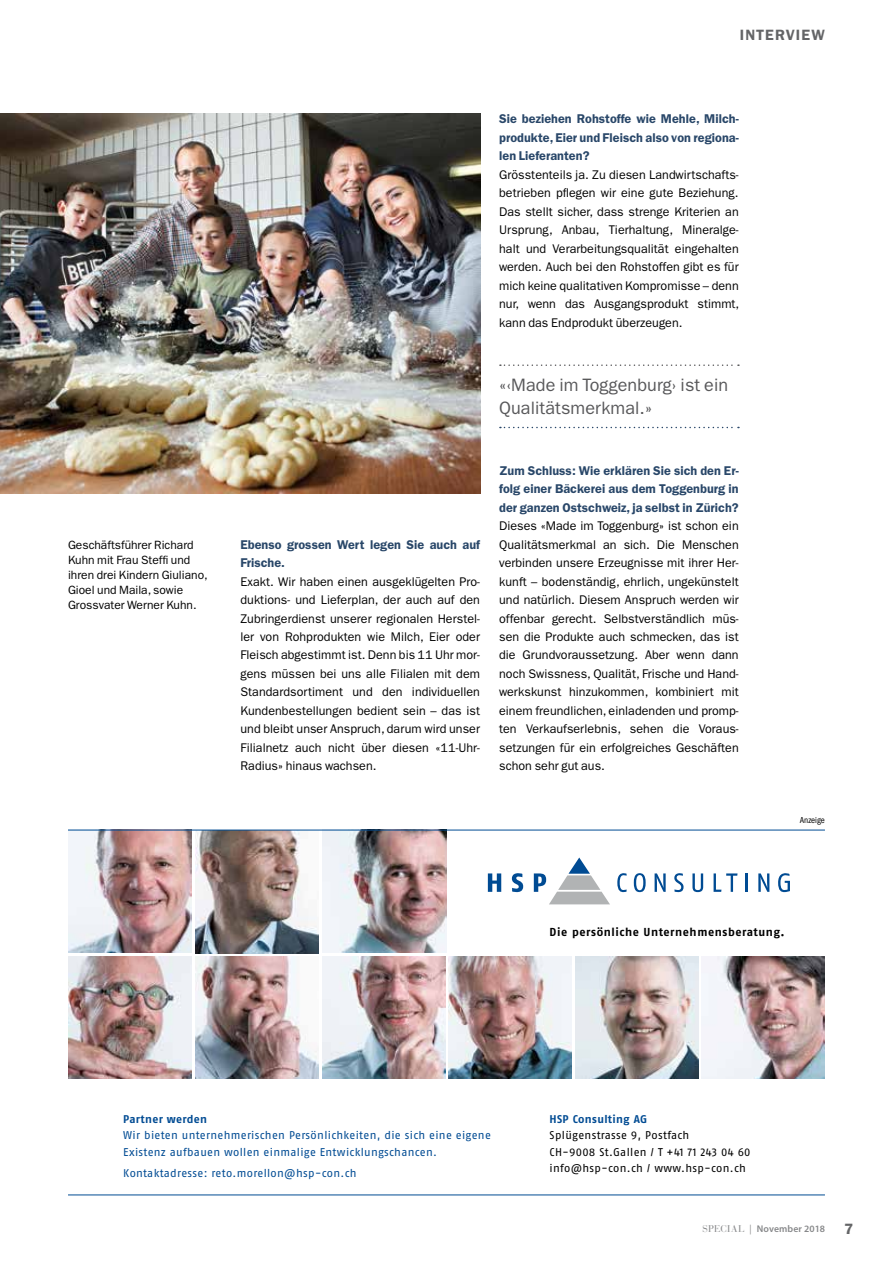
<style>
.page{position:relative;width:893px;height:1263px;background:#fff}
.page>*{position:absolute;margin:0;border:0;box-sizing:border-box;transform-origin:0 0}
.t1{font:18px/22.5px "Franklin Gothic LT";letter-spacing:.005em;color:#58585a}
.t2{font:600 15px "Franklin Gothic LT";letter-spacing:.065em;color:#646567}
.t3{font:600 12.75px/18.5px "Franklin Gothic LT";letter-spacing:.005em;color:#294769;text-align:justify}
.t4{font:12.6px/18.5px "Franklin Gothic LT";letter-spacing:.005em;color:#000;text-align:justify}
.t5{font:12px/15px "Franklin Gothic LT";color:#000}
.t6{font:700 11.55px "Fago No";letter-spacing:.05em;color:#000}
.t7{font:11.25px/16.5px "Fago No";letter-spacing:.025em;color:#004b93}
.t8{font:11.25px/16.5px "Fago No";letter-spacing:.03em;color:#000}
.t9{font:11.25px "Fago No Regular LF";letter-spacing:.02em;color:#000}
.t10{font:700 11.25px "Fago No";letter-spacing:.025em;color:#004b93}
.t11{font:600 9.75px "Myriad Pro";letter-spacing:.01em;color:#87888a}
.t12{font:condensed 9px "Franklin Gothic Itc T";color:#000}
.s1{font-weight:700;color:#004b93}
.s2{font-family:"Fago No Regular LF"}
.s3{font-family:"Fago No"}
.s4{font-family:"Bauer Bodoni";font-weight:400}
</style>
<div class="page">
<svg style="left:500px;top:364px;width:239px;height:2px"></svg>
<svg style="left:500px;top:427px;width:239px;height:1px"></svg>
<img style="left:0;top:113px;width:480px;height:380px">
<svg style="left:488px;top:873px;width:13px;height:19px"></svg>
<svg style="left:512px;top:873px;width:11px;height:19px"></svg>
<svg style="left:617px;top:873px;width:10px;height:19px"></svg>
<svg style="left:634px;top:873px;width:12px;height:19px"></svg>
<svg style="left:655px;top:873px;width:11px;height:19px"></svg>
<svg style="left:674px;top:873px;width:9px;height:19px"></svg>
<svg style="left:692px;top:873px;width:11px;height:19px"></svg>
<svg style="left:714px;top:873px;width:23px;height:19px"></svg>
<hr style="left:745px;top:873px;width:3px;height:19px;background:#004b93">
<svg style="left:758px;top:873px;width:11px;height:19px"></svg>
<svg style="left:778px;top:873px;width:12px;height:19px"></svg>
<svg style="left:534px;top:857px;width:76px;height:47px"></svg>
<hr style="left:68px;top:1194px;width:757px;height:1px;background:#004c93">
<img style="left:322px;top:956px;width:123px;height:123px">
<img style="left:323px;top:831px;width:123px;height:121px">
<img style="left:68px;top:956px;width:123px;height:123px">
<img style="left:68px;top:831px;width:123px;height:121px">
<img style="left:449px;top:956px;width:123px;height:123px">
<img style="left:575px;top:956px;width:123px;height:123px">
<img style="left:195px;top:956px;width:124px;height:123px">
<img style="left:195px;top:831px;width:124px;height:122px">
<img style="left:702px;top:956px;width:123px;height:123px">
<hr style="left:68px;top:830px;width:757px;height:1px;background:#004c93">
<p class="t5" style="left:68px;top:537px;width:141px">Geschäftsführer Richard<br>Kuhn mit Frau Steffi und ihren drei Kindern Giuliano,<br>Gioel und Maila, sowie<br>Grossvater Werner Kuhn.</p>
<p class="t2" style="left:740px;top:26px;width:87px">INTERVIEW</p>
<p class="t3" style="left:499px;top:110px;width:241px">Sie beziehen Rohstoffe wie Mehle, Milch&shy;produkte, Eier und Fleisch also von regiona&shy;len Lieferanten?</p>
<p class="t4" style="left:499px;top:166px;width:242px">Grösstenteils ja. Zu diesen Landwirtschafts&shy;betrieben pflegen wir eine gute Beziehung.<br>Das stellt sicher, dass strenge Kriterien an Ursprung, Anbau, Tierhaltung, Mineralge&shy;halt und Verarbeitungsqualität eingehalten werden. Auch bei den Rohstoffen gibt es für mich keine qualitativen Kompromisse – denn nur, wenn das Ausgangsprodukt stimmt, kann das Endprodukt überzeugen.</p>
<h1 class="t1" style="left:499px;top:374px;width:230px">«‹Made im Toggenburg› ist ein<br>Qualitätsmerkmal.»</h1>
<p class="t3" style="left:240px;top:535px;width:241px">Ebenso grossen Wert legen Sie auch auf<br>Frische.</p>
<p class="t4" style="left:240px;top:572px;width:241px">Exakt. Wir haben einen ausgeklügelten Pro&shy;duktions- und Lieferplan, der auch auf den Zubringerdienst unserer regionalen Herstel&shy;ler von Rohprodukten wie Milch, Eier oder Fleisch abgestimmt ist. Denn bis 11 Uhr mor&shy;gens müssen bei uns alle Filialen mit dem Standardsortiment und den individuellen Kundenbestellungen bedient sein – das ist und bleibt unser Anspruch, darum wird unser Filialnetz auch nicht über diesen «11-Uhr-Radius» hinaus wachsen.</p>
<p class="t3" style="left:499px;top:461px;width:241px">Zum Schluss: Wie erklären Sie sich den Er&shy;folg einer Bäckerei aus dem Toggenburg in der ganzen Ostschweiz, ja selbst in Zürich?</p>
<p class="t4" style="left:499px;top:517px;width:241px">Dieses «Made im Toggenburg» ist schon ein Qualitätsmerkmal an sich. Die Menschen verbinden unsere Erzeugnisse mit ihrer Her&shy;kunft – bodenständig, ehrlich, ungekünstelt und natürlich. Diesem Anspruch werden wir offenbar gerecht. Selbstverständlich müs&shy;sen die Produkte auch schmecken, das ist die Grundvoraussetzung. Aber wenn dann noch Swissness, Qualität, Frische und Hand&shy;werkskunst hinzukommen, kombiniert mit einem freundlichen, einladenden und promp&shy;ten Verkaufserlebnis, sehen die Voraus&shy;setzungen für ein erfolgreiches Geschäften schon sehr gut aus.</p>
<p class="t12" style="left:800px;top:815px;width:27px">Anzeige</p>
<p class="t6" style="left:550px;top:925px;width:237px">Die persönliche Unternehmensberatung.</p>
<p class="t10" style="left:123px;top:1112px;width:85px">Partner werden</p>
<p class="t7" style="left:123px;top:1127px;width:369px">Wir bieten unternehmerischen Persönlichkeiten, die sich eine eigene<br>Existenz aufbauen wollen einmalige Entwicklungschancen.</p>
<p class="t7" style="left:123px;top:1164px;width:235px">Kontaktadresse: reto.morellon@hsp-con.ch</p>
<p class="t8" style="left:550px;top:1111px;width:141px"><span class="s1">HSP Consulting AG<br></span>Splügenstrasse <span class="s2">9</span>, Postfach</p>
<p class="t9" style="left:550px;top:1145px;width:202px"><span class="s3">CH-</span>9008 <span class="s3">St.Gallen / T</span> +41 71 243 04 60</p>
<p class="t8" style="left:550px;top:1160px;width:198px">info@hsp-con.ch / www.hsp-con.ch</p>
<p class="t11" style="left:702px;top:1223px;width:124px"><span class="s4">SPECIAL |</span> November 2018</p>
<p class="t2" style="left:844px;top:1220px;width:10px">7</p>
</div>
